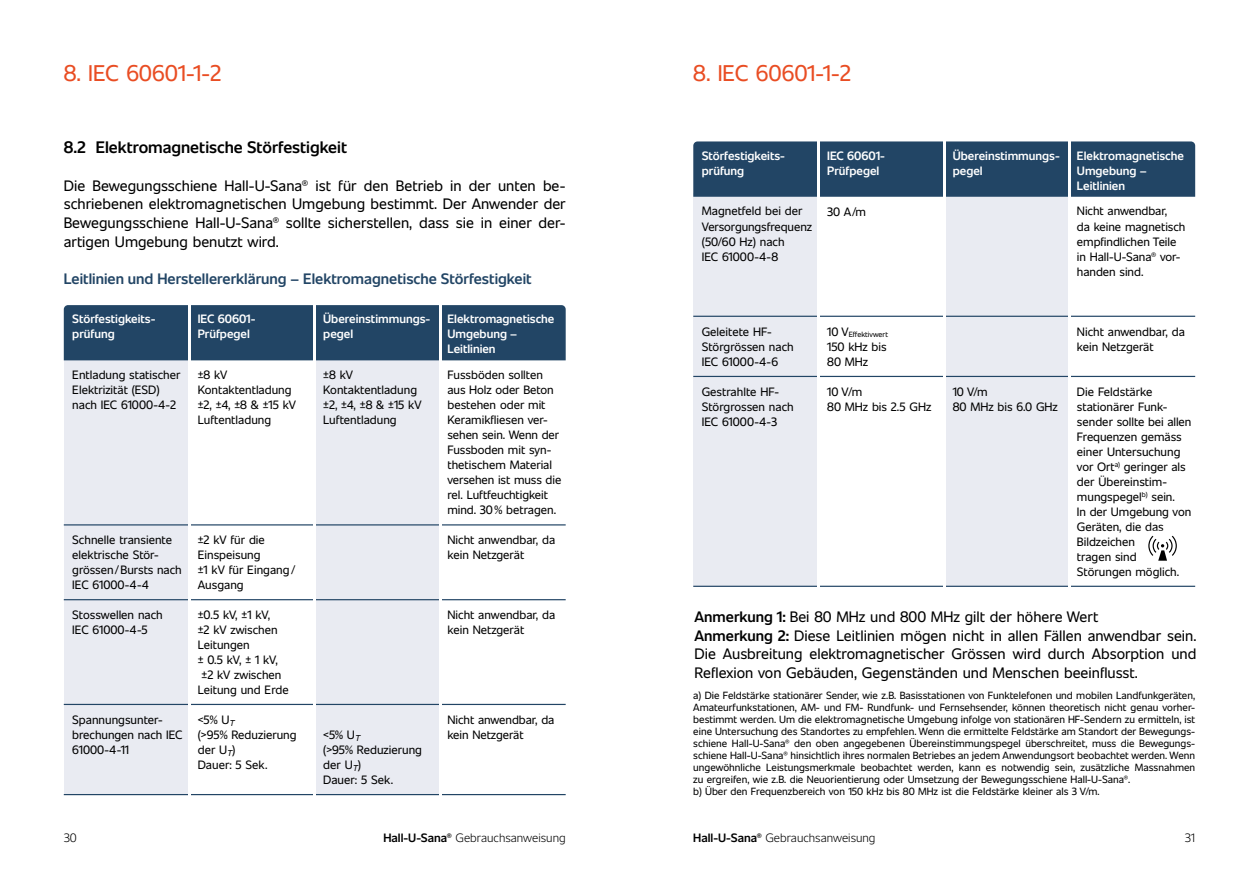
<style>
.page{position:relative;width:1259px;height:893px;background:#fff}
.page>*{position:absolute;margin:0;border:0;box-sizing:border-box;transform-origin:0 0}
.t1{font:22.5px "Unitext";letter-spacing:-.005em;color:#e94d23}
.t2{font:600 16.5px "Unitext";color:#000}
.t3{font:15px/18.8px "Unitext";color:#000;text-align:justify}
.t4{font:600 15px "Unitext";color:#224565}
.t5{font:12px/15px "Unitext";color:#000}
.t6{font:600 12px/15px "Unitext";color:#fff}
.t7{font:300 12px "Unitext";color:#000}
.t8{font:10.35px/12px "Unitext";color:#000}
.t9{font:7.5px "Unitext";color:#000}
.s1{font-weight:600}
</style>
<div class="page">
<div style="left:314px;top:357px;width:126px;height:438px;background:#e9ebf2"></div>
<div style="left:64px;top:357px;width:125px;height:438px;background:#e9ebf2"></div>
<div style="left:64px;top:305px;width:502px;height:55px;background:#224565"></div>
<hr style="left:64px;top:524px;width:502px;height:1px;background:#224565">
<hr style="left:64px;top:599px;width:502px;height:1px;background:#224565">
<hr style="left:64px;top:704px;width:502px;height:1px;background:#224565">
<hr style="left:64px;top:794px;width:502px;height:1px;background:#224565">
<hr style="left:188px;top:302px;width:2px;height:499px;background:#fff">
<hr style="left:313px;top:302px;width:3px;height:499px;background:#fff">
<hr style="left:439px;top:302px;width:2px;height:499px;background:#fff">
<div style="left:944px;top:193px;width:125px;height:393px;background:#e9ebf2"></div>
<div style="left:693px;top:193px;width:126px;height:393px;background:#e9ebf2"></div>
<div style="left:693px;top:141px;width:502px;height:56px;background:#224565"></div>
<hr style="left:693px;top:316px;width:502px;height:1px;background:#224565">
<hr style="left:693px;top:376px;width:502px;height:1px;background:#224565">
<hr style="left:693px;top:586px;width:502px;height:1px;background:#224565">
<svg style="left:1148px;top:535px;width:29px;height:26px"></svg>
<hr style="left:817px;top:138px;width:3px;height:459px;background:#fff">
<hr style="left:943px;top:138px;width:2px;height:459px;background:#fff">
<hr style="left:1068px;top:138px;width:3px;height:459px;background:#fff">
<h1 class="t1" style="left:64px;top:57px;width:159px">8. IEC 60601-1-2</h1>
<h1 class="t1" style="left:693px;top:57px;width:159px">8. IEC 60601-1-2</h1>
<h2 class="t2" style="left:64px;top:135px;width:285px">8.2 Elektromagnetische Störfestigkeit</h2>
<p class="t3" style="left:64px;top:175px;width:503px">Die Bewegungsschiene Hall-U-Sana® ist für den Betrieb in der unten be&shy;schriebenen elektromagnetischen Umgebung bestimmt. Der Anwender der Bewegungsschiene Hall-U-Sana® sollte sicherstellen, dass sie in einer der&shy;artigen Umgebung benutzt wird.</p>
<p class="t4" style="left:64px;top:268px;width:469px">Leitlinien und Herstellererklärung – Elektromagnetische Störfestigkeit</p>
<p class="t6" style="left:72px;top:311px;width:85px">Störfestigkeits&shy;prüfung</p>
<p class="t5" style="left:72px;top:367px;width:110px">Entladung statischer<br>Elektrizität (ESD) nach IEC 61000-4-2</p>
<p class="t5" style="left:72px;top:532px;width:111px">Schnelle transiente elektrische Stör&shy;grössen/Bursts nach<br>IEC 61000-4-4</p>
<p class="t5" style="left:72px;top:607px;width:92px">Stosswellen nach<br>IEC 61000-4-5</p>
<p class="t5" style="left:72px;top:712px;width:112px">Spannungsunter&shy;brechungen nach IEC<br>61000-4-11</p>
<p class="t6" style="left:198px;top:311px;width:59px">IEC 60601-<br>Prüfpegel</p>
<p class="t6" style="left:323px;top:311px;width:108px">Übereinstimmungs&shy;pegel</p>
<p class="t6" style="left:447px;top:311px;width:109px">Elektromagnetische<br>Umgebung –<br>Leitlinien</p>
<p class="t5" style="left:198px;top:367px;width:100px">±8 kV<br>Kontaktentladung ±2, ±4, ±8 &amp; ±15 kV<br>Luftentladung</p>
<p class="t5" style="left:198px;top:532px;width:99px">±2 kV für die<br>Einspeisung<br>±1 kV für Eingang/<br>Ausgang</p>
<p class="t5" style="left:198px;top:607px;width:74px">±0.5 kV, ±1 kV,</p>
<p class="t5" style="left:198px;top:622px;width:81px">±2 kV zwischen</p>
<p class="t5" style="left:198px;top:637px;width:54px">Leitungen</p>
<p class="t5" style="left:198px;top:652px;width:82px">± 0.5 kV, ± 1 kV,</p>
<p class="t5" style="left:202px;top:667px;width:81px">±2 kV zwischen</p>
<p class="t5" style="left:198px;top:682px;width:92px">Leitung und Erde</p>
<p class="t5" style="left:198px;top:712px;width:100px">&lt;5% U<sub>T<br></sub>(&gt;95% Reduzierung der U<sub>T</sub>)<br>Dauer: 5 Sek.</p>
<p class="t5" style="left:323px;top:367px;width:100px">±8 kV<br>Kontaktentladung ±2, ±4, ±8 &amp; ±15 kV<br>Luftentladung</p>
<p class="t5" style="left:447px;top:367px;width:115px">Fussböden sollten aus Holz oder Beton bestehen oder mit<br>Keramikfliesen ver&shy;sehen sein. Wenn der<br>Fussboden mit syn&shy;thetischem Material versehen ist muss die rel. Luftfeuchtigkeit mind. 30% betragen.</p>
<p class="t5" style="left:447px;top:532px;width:109px">Nicht anwendbar, da kein Netzgerät</p>
<p class="t5" style="left:447px;top:607px;width:109px">Nicht anwendbar, da kein Netzgerät</p>
<p class="t5" style="left:323px;top:727px;width:100px">&lt;5% U<sub>T<br></sub>(&gt;95% Reduzierung der U<sub>T</sub>)<br>Dauer: 5 Sek.</p>
<p class="t5" style="left:447px;top:712px;width:109px">Nicht anwendbar, da kein Netzgerät</p>
<p class="t6" style="left:702px;top:147px;width:85px">Störfestigkeits&shy;prüfung</p>
<p class="t5" style="left:702px;top:203px;width:112px">Magnetfeld bei der<br>Versorgungsfrequenz (50/60 Hz) nach<br>IEC 61000-4-8</p>
<p class="t6" style="left:827px;top:147px;width:59px">IEC 60601-<br>Prüfpegel</p>
<p class="t6" style="left:952px;top:147px;width:108px">Übereinstimmungs&shy;pegel</p>
<p class="t6" style="left:1077px;top:147px;width:109px">Elektromagnetische<br>Umgebung –<br>Leitlinien</p>
<p class="t5" style="left:827px;top:203px;width:40px">30 A/m</p>
<p class="t5" style="left:1077px;top:203px;width:110px">Nicht anwendbar,<br>da keine magnetisch empfindlichen Teile in Hall-U-Sana® vor&shy;handen sind.</p>
<p class="t5" style="left:702px;top:323px;width:93px">Geleitete HF-<br>Störgrössen nach<br>IEC 61000-4-6</p>
<p class="t5" style="left:702px;top:383px;width:93px">Gestrahlte HF-<br>Störgrossen nach<br>IEC 61000-4-3</p>
<p class="t5" style="left:952px;top:383px;width:107px">10 V/m<br>80 MHz bis 6.0 GHz</p>
<p class="t9" style="left:827px;top:329px;width:62px"><sup>10</sup> <sup>V</sup>Effektivwert</p>
<p class="t5" style="left:827px;top:338px;width:61px">150 kHz bis<br>80 MHz</p>
<p class="t5" style="left:827px;top:383px;width:105px">10 V/m<br>80 MHz bis 2.5 GHz</p>
<p class="t5" style="left:1077px;top:323px;width:109px">Nicht anwendbar, da kein Netzgerät</p>
<p class="t5" style="left:1077px;top:383px;width:116px">Die Feldstärke stationärer Funk&shy;sender sollte bei allen<br>Frequenzen gemäss einer Untersuchung vor Ort<sup>a)</sup> geringer als der Übereinstim&shy;mungspegel<sup>b)</sup> sein.<br>In der Umgebung von<br>Geräten, die das<br>Bildzeichen<br>tragen sind<br>Störungen möglich.</p>
<p class="t3" style="left:694px;top:606px;width:503px;text-align:left"><span class="s1">Anmerkung 1:</span> Bei 80 MHz und 800 MHz gilt der höhere Wert<br><span class="s1">Anmerkung 2:</span> Diese Leitlinien mögen nicht in allen Fällen anwendbar sein.<br>Die Ausbreitung elektromagnetischer Grössen wird durch Absorption und Reflexion von Gebäuden, Gegenständen und Menschen beeinflusst.</p>
<p class="t8" style="left:693px;top:689px;width:503px">a) Die Feldstärke stationärer Sender, wie z.B. Basisstationen von Funktelefonen und mobilen Landfunkgeräten, Amateurfunkstationen, AM- und FM- Rundfunk- und Fernsehsender, können theoretisch nicht genau vorher&shy;bestimmt werden. Um die elektromagnetische Umgebung infolge von stationären HF-Sendern zu ermitteln, ist eine Untersuchung des Standortes zu empfehlen. Wenn die ermittelte Feldstärke am Standort der Bewegungs&shy;schiene Hall-U-Sana® den oben angegebenen Übereinstimmungspegel überschreitet, muss die Bewegungs&shy;schiene Hall-U-Sana® hinsichtlich ihres normalen Betriebes an jedem Anwendungsort beobachtet werden. Wenn ungewöhnliche Leistungsmerkmale beobachtet werden, kann es notwendig sein, zusätzliche Massnahmen zu ergreifen, wie z.B. die Neuorientierung oder Umsetzung der Bewegungsschiene Hall-U-Sana®.<br>b) Über den Frequenzbereich von 150 kHz bis 80 MHz ist die Feldstärke kleiner als 3 V/m.</p>
<p class="t7" style="left:64px;top:829px;width:15px">30</p>
<p class="t7" style="left:383px;top:829px;width:184px"><span class="s1">Hall-U-Sana®</span> Gebrauchsanweisung</p>
<p class="t7" style="left:693px;top:829px;width:184px"><span class="s1">Hall-U-Sana®</span> Gebrauchsanweisung</p>
<p class="t7" style="left:1184px;top:829px;width:12px">31</p>
</div>
